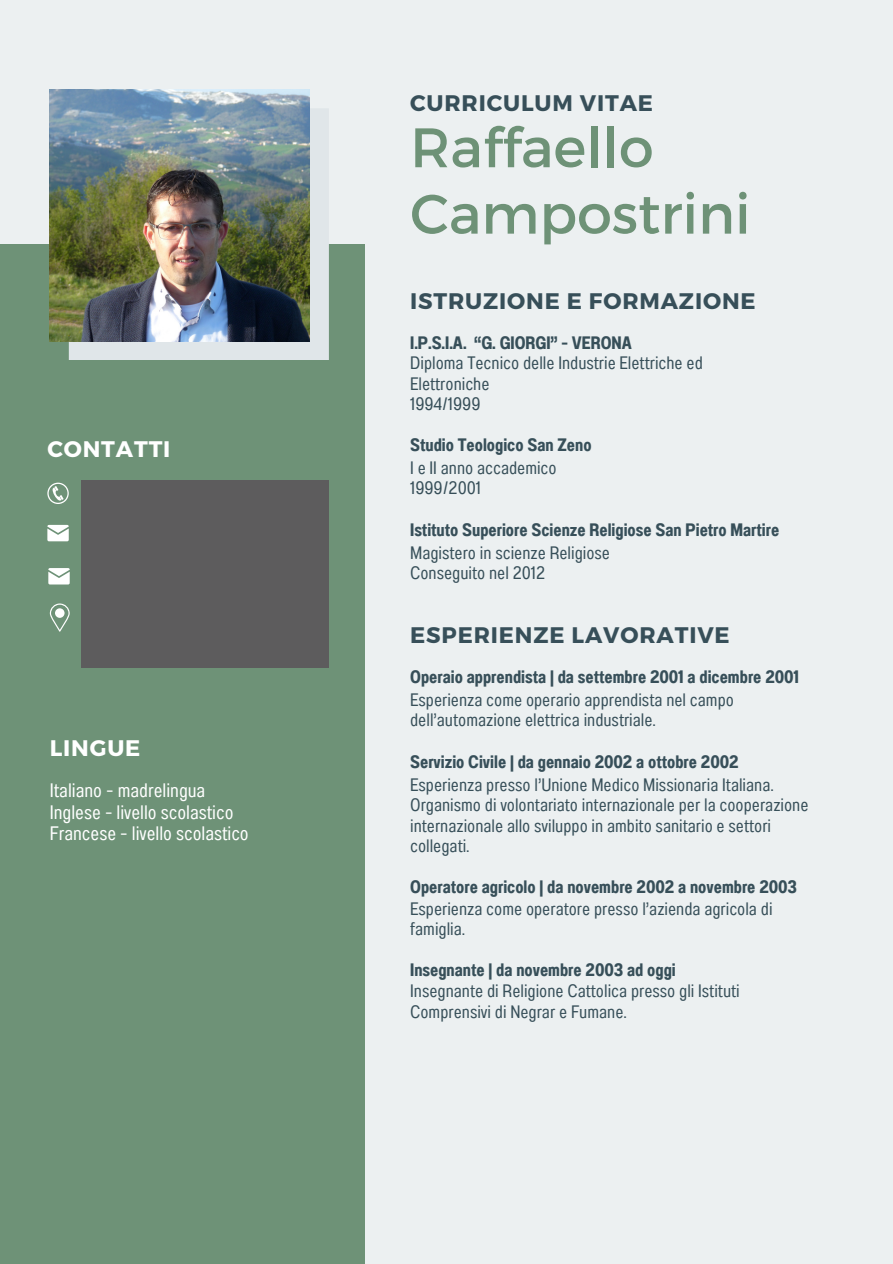
<style>
.page{position:relative;width:893px;height:1264px;background:#fff}
.page>*{position:absolute;margin:0;border:0;box-sizing:border-box;transform-origin:0 0}
.t1{font:55.5px "Montserrat";color:#6e9277}
.t2{font:700 22.5px "Montserrat";letter-spacing:.04em;color:#374f59}
.t3{font:700 22.5px "Montserrat";letter-spacing:.04em;color:#fff}
.t4{font:19.5px "Anantason Wd 62";color:#fff}
.t5{font:18px/20.2px "Anantason Wd 62";color:#374f59}
.t6{font:18px "Anantason Bold Wd 62";color:#374f59}
</style>
<div class="page">
<div style="left:0;top:0;width:892px;height:1263px;background:#ecf0f1"></div>
<div style="left:0;top:245px;width:364px;height:1018px;background:#6e9277"></div>
<div style="left:69px;top:109px;width:260px;height:251px;background:#e0e6e9"></div>
<img style="left:50px;top:89px;width:260px;height:252px">
<svg style="left:47px;top:482px;width:22px;height:22px"></svg>
<svg style="left:47px;top:525px;width:22px;height:16px"></svg>
<svg style="left:50px;top:603px;width:20px;height:28px"></svg>
<div style="left:55px;top:608px;width:10px;height:10px;background:#fff;border-radius:50%"></div>
<svg style="left:48px;top:568px;width:22px;height:16px"></svg>
<div style="left:81px;top:480px;width:248px;height:187px;background:#5d5c5d"></div>
<p class="t3" style="left:47px;top:434px;width:124px">CONTATTI</p>
<p class="t3" style="left:50px;top:733px;width:92px">LINGUE</p>
<p class="t4" style="left:50px;top:779px;width:157px">Italiano - madrelingua</p>
<p class="t4" style="left:50px;top:800px;width:185px">Inglese - livello scolastico</p>
<p class="t4" style="left:50px;top:822px;width:200px">Francese - livello scolastico</p>
<p class="t2" style="left:410px;top:88px;width:244px">CURRICULUM VITAE</p>
<p class="t1" style="left:410px;top:111px;width:245px">Raffaello</p>
<p class="t1" style="left:410px;top:178px;width:342px">Campostrini</p>
<p class="t2" style="left:410px;top:286px;width:347px">ISTRUZIONE E FORMAZIONE</p>
<p class="t6" style="left:410px;top:332px;width:223px">I.P.S.I.A. “G. GIORGI” - VERONA</p>
<p class="t5" style="left:410px;top:353px;width:294px">Diploma Tecnico delle Industrie Elettriche ed<br>Elettroniche</p>
<p class="t5" style="left:410px;top:393px;width:72px">1994/1999</p>
<p class="t6" style="left:410px;top:434px;width:183px">Studio Teologico San Zeno</p>
<p class="t5" style="left:410px;top:458px;width:148px">I e II anno accademico</p>
<p class="t5" style="left:410px;top:478px;width:72px">1999/2001</p>
<p class="t6" style="left:410px;top:519px;width:370px">Istituto Superiore Scienze Religiose San Pietro Martire</p>
<p class="t5" style="left:410px;top:542px;width:201px">Magistero in scienze Religiose</p>
<p class="t5" style="left:410px;top:562px;width:137px">Conseguito nel 2012</p>
<p class="t2" style="left:410px;top:620px;width:321px">ESPERIENZE LAVORATIVE</p>
<p class="t6" style="left:410px;top:666px;width:390px">Operaio apprendista | da settembre 2001 a dicembre 2001</p>
<p class="t5" style="left:410px;top:689px;width:325px">Esperienza come operario apprendista nel campo dell’automazione elettrica industriale.</p>
<p class="t6" style="left:410px;top:751px;width:330px">Servizio Civile | da gennaio 2002 a ottobre 2002</p>
<p class="t5" style="left:410px;top:774px;width:400px">Esperienza presso l’Unione Medico Missionaria Italiana.<br>Organismo di volontariato internazionale per la cooperazione internazionale allo sviluppo in ambito sanitario e settori collegati.</p>
<p class="t6" style="left:410px;top:876px;width:388px">Operatore agricolo | da novembre 2002 a novembre 2003</p>
<p class="t5" style="left:410px;top:898px;width:364px">Esperienza come operatore presso l’azienda agricola di famiglia.</p>
<p class="t6" style="left:410px;top:959px;width:267px">Insegnante | da novembre 2003 ad oggi</p>
<p class="t5" style="left:410px;top:981px;width:331px">Insegnante di Religione Cattolica presso gli Istituti<br>Comprensivi di Negrar e Fumane.</p>
</div>
